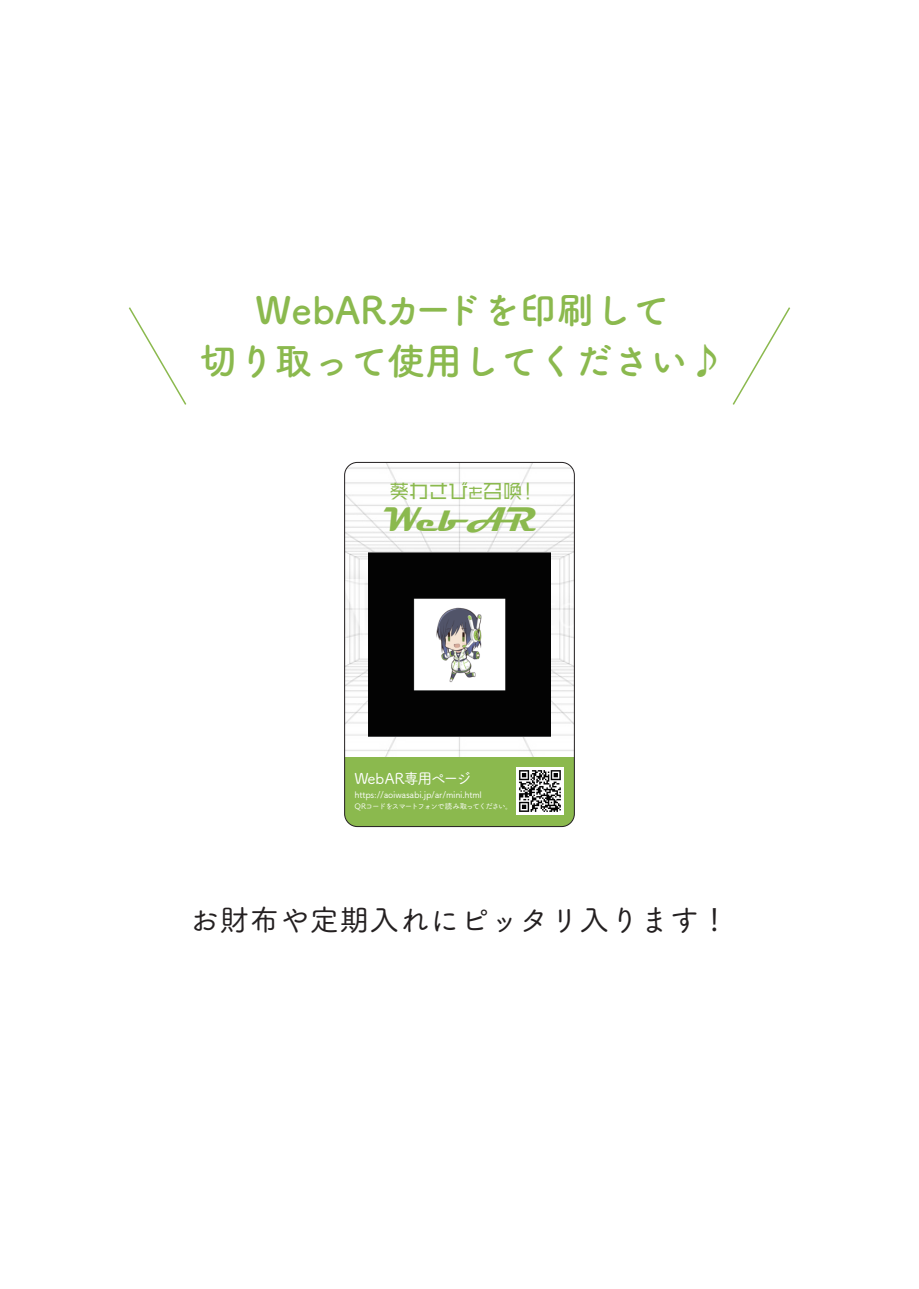
<style>
.page{position:relative;width:919px;height:1289px;background:#fff}
.page>*{position:absolute;margin:0;border:0;box-sizing:border-box;transform-origin:0 0}
.t1{font:37.5px/51px "Tsuku A Rd Gothic Std B";color:#8bb94e;text-align:center}
.t2{font:700 34.5px "Magneto";color:#8bb94e}
.t3{font:30px "Tsuku A Rd Gothic Std M";color:#231f20}
.t4{font:18.75px "VDL Line G Regular";letter-spacing:.025em;color:#8bb94e}
.t5{font:15px "Tsuku A Rd Gothic Std M";letter-spacing:-.075em;color:#fff}
.t6{font:9px "Tsuku A Rd Gothic Std M";letter-spacing:-.025em;color:#fff}
.t7{font:7.5px "Tsuku A Rd Gothic Std M";letter-spacing:-.14em;color:#fff}
.s1{font-size:14.1px}
.s2{font-family:"Koz Go Pr 6 N"}
</style>
<div class="page">
<img style="left:345px;top:462px;width:229px;height:295px">
<img style="left:368px;top:552px;width:183px;height:184px">
<div style="left:344px;top:757px;width:230px;height:69px;background:#8bb94e"></div>
<img style="left:516px;top:767px;width:47px;height:47px">
<div style="left:344px;top:462px;width:230px;height:364px;border:1px solid #231f20;border-radius:13px"></div>
<svg style="left:128px;top:307px;width:59px;height:98px"></svg>
<svg style="left:732px;top:307px;width:59px;height:98px"></svg>
<h1 class="t1" style="left:200px;top:282px;width:526px">WebARカードを印刷して<br>切り取って使用してください♪</h1>
<h3 class="t4" style="left:389px;top:478px;width:149px">葵わさび<span class="s1">を</span>召喚！</h3>
<h2 class="t2" style="left:383px;top:500px;width:154px">Web AR</h2>
<h3 class="t5" style="left:354px;top:767px;width:118px">WebAR専用ページ</h3>
<p class="t6" style="left:354px;top:788px;width:129px">https://aoiwasabi.jp/ar/mini.html</p>
<p class="t7" style="left:354px;top:800px;width:159px">QRコードをスマートフォンで読み取ってください。</p>
<h3 class="t3" style="left:189px;top:896px;width:541px">お財布や定期入れにピッタリ入ります<span class="s2">！</span></h3>
</div>
